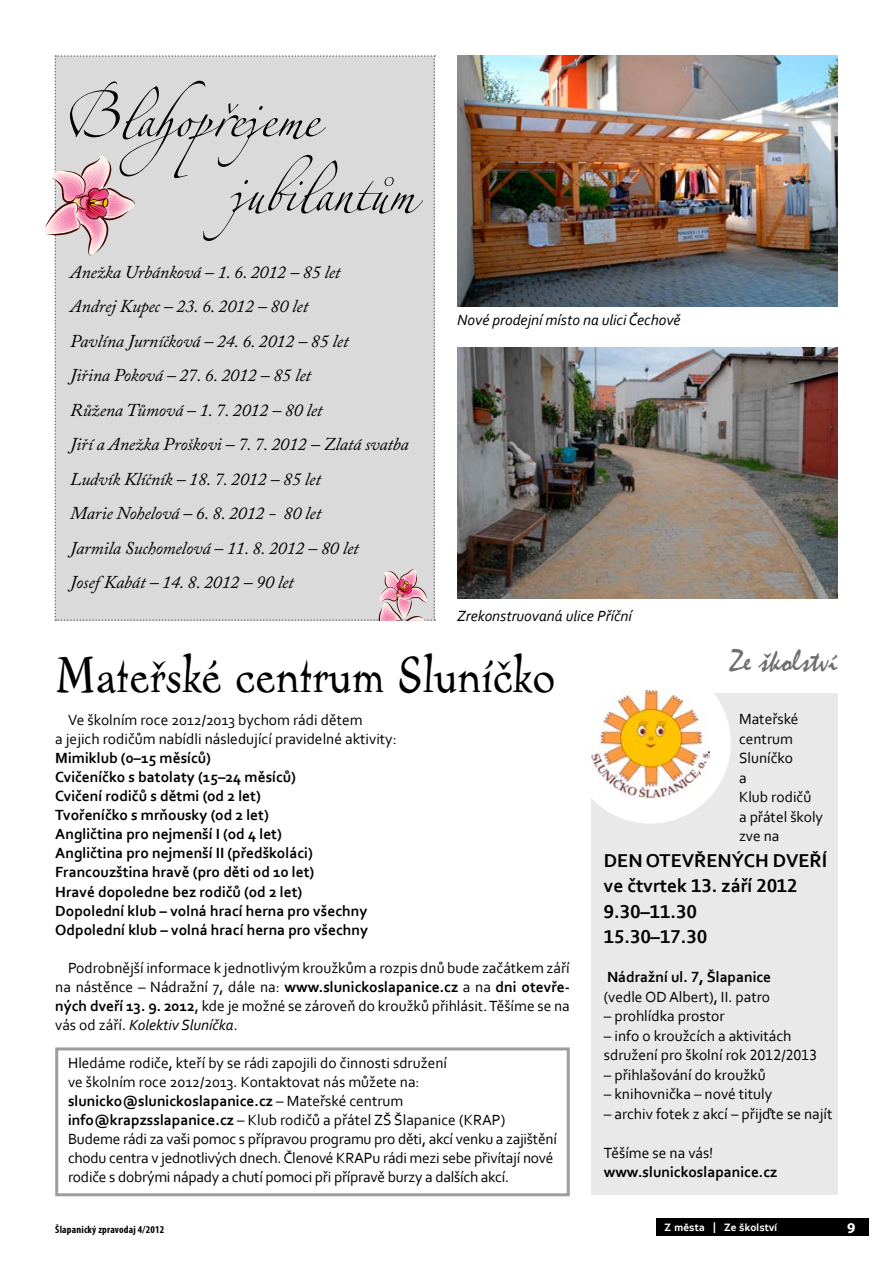
<style>
.page{position:relative;width:893px;height:1263px;background:#fff}
.page>*{position:absolute;margin:0;border:0;box-sizing:border-box;transform-origin:0 0}
.Nadpisy_zpravodaj{font:49.5px "Alcoholica";color:#000}
.Nadpisy_zpravodaj-2{font:31.5px "Mistral";color:#706f6f}
.Texty_zpravodaj{font:700 19.5px "Corbel";color:#000}
.Texty_zpravodaj-2{font:italic 18px "Adobe Caslon Pro";letter-spacing:-.01em;color:#000}
.Texty_zpravodaj-3{font:15.45px/19px "Corbel";color:#000;text-align:justify}
.Texty_zpravodaj-4{font:700 15.45px "Corbel";color:#000}
.Texty_zpravodaj-5{font:italic 15.45px "Corbel";color:#000}
.t1{font:700 15px "Myriad Pro";color:#fff}
.t2{font:700 condensed 10.5px "Myriad Pro";letter-spacing:.02em;color:#000}
.t3{font:10.5px "Zeppelin 33";letter-spacing:.02em;color:#fff}
.s1{font-weight:700}
.s2{font-style:italic}
.s3{font-weight:400}
</style>
<div class="page">
<div style="left:656px;top:1219px;width:212px;height:17px;background:#000"></div>
<div style="left:591px;top:693px;width:247px;height:502px;background:#e9e9e9"></div>
<div style="left:569px;top:662px;width:162px;height:162px;background:#fff;border-radius:50%"></div>
<img style="left:592px;top:690px;width:117px;height:108px">
<div style="left:55px;top:1047px;width:515px;height:149px;border:3px solid #9d9d9c"></div>
<img style="left:457px;top:55px;width:381px;height:251px">
<img style="left:457px;top:347px;width:381px;height:251px">
<svg style="left:44px;top:55px;width:391px;height:566px;background:#d7d5d6"></svg>
<p class="Texty_zpravodaj-2" style="left:70px;top:261px;width:272px">Anežka Urbánková – 1. 6. 2012 – 85 let</p>
<p class="Texty_zpravodaj-2" style="left:70px;top:296px;width:240px">Andrej Kupec – 23. 6. 2012 – 80 let</p>
<p class="Texty_zpravodaj-2" style="left:70px;top:330px;width:280px">Pavlína Jurníčková – 24. 6. 2012 – 85 let</p>
<p class="Texty_zpravodaj-2" style="left:70px;top:365px;width:242px">Jiřina Poková – 27. 6. 2012 – 85 let</p>
<p class="Texty_zpravodaj-2" style="left:70px;top:399px;width:254px">Růžena Tůmová – 1. 7. 2012 – 80 let</p>
<p class="Texty_zpravodaj-2" style="left:70px;top:434px;width:340px">Jiří a Anežka Proškovi – 7. 7. 2012 – Zlatá svatba</p>
<p class="Texty_zpravodaj-2" style="left:70px;top:468px;width:252px">Ludvík Klíčník – 18. 7. 2012 – 85 let</p>
<p class="Texty_zpravodaj-2" style="left:70px;top:503px;width:253px">Marie Nohelová – 6. 8. 2012 - 80 let</p>
<p class="Texty_zpravodaj-2" style="left:70px;top:537px;width:290px">Jarmila Suchomelová – 11. 8. 2012 – 80 let</p>
<p class="Texty_zpravodaj-2" style="left:70px;top:572px;width:225px">Josef Kabát – 14. 8. 2012 – 90 let</p>
<p class="Texty_zpravodaj-5" style="left:457px;top:310px;width:225px">Nové prodejní místo na ulici Čechově</p>
<p class="Texty_zpravodaj-5" style="left:457px;top:606px;width:176px">Zrekonstruovaná ulice Příční</p>
<p class="Nadpisy_zpravodaj" style="left:55px;top:646px;width:502px">Mateřské centrum Sluníčko</p>
<p class="Nadpisy_zpravodaj-2" style="left:730px;top:642px;width:109px">Ze školství</p>
<p class="Texty_zpravodaj-3" style="left:68px;top:710px;width:296px">Ve školním roce 2012/2013 bychom rádi dětem</p>
<p class="Texty_zpravodaj-3" style="left:55px;top:729px;width:343px">a jejich rodičům nabídli následující pravidelné aktivity:</p>
<p class="Texty_zpravodaj-4" style="left:55px;top:748px;width:157px">Mimiklub (0–15 měsíců)</p>
<p class="Texty_zpravodaj-4" style="left:55px;top:767px;width:242px">Cvičeníčko s batolaty (15–24 měsíců)</p>
<p class="Texty_zpravodaj-4" style="left:55px;top:786px;width:207px">Cvičení rodičů s dětmi (od 2 let)</p>
<p class="Texty_zpravodaj-4" style="left:55px;top:806px;width:215px">Tvořeníčko s mrňousky (od 2 let)</p>
<p class="Texty_zpravodaj-4" style="left:55px;top:825px;width:228px">Angličtina pro nejmenší I (od 4 let)</p>
<p class="Texty_zpravodaj-4" style="left:55px;top:844px;width:259px">Angličtina pro nejmenší II (předškoláci)</p>
<p class="Texty_zpravodaj-4" style="left:55px;top:863px;width:261px">Francouzština hravě (pro děti od 10 let)</p>
<p class="Texty_zpravodaj-4" style="left:55px;top:882px;width:249px">Hravé dopoledne bez rodičů (od 2 let)</p>
<p class="Texty_zpravodaj-4" style="left:55px;top:901px;width:314px">Dopolední klub – volná hrací herna pro všechny</p>
<p class="Texty_zpravodaj-4" style="left:55px;top:920px;width:314px">Odpolední klub – volná hrací herna pro všechny</p>
<p class="Texty_zpravodaj-3" style="left:55px;top:958px;width:516px;text-indent:13px">Podrobnější informace k jednotlivým kroužkům a rozpis dnů bude začátkem září na nástěnce – Nádražní 7, dále na: <span class="s1">www.slunickoslapanice.cz</span> a na <span class="s1">dni otevře&shy;ných dveří 13. 9. 2012</span>, kde je možné se zároveň do kroužků přihlásit. Těšíme se na vás od září. <span class="s2">Kolektiv Sluníčka</span>.</p>
<p class="Texty_zpravodaj-3" style="left:68px;top:1053px;width:381px">Hledáme rodiče, kteří by se rádi zapojili do činnosti sdružení</p>
<p class="Texty_zpravodaj-3" style="left:68px;top:1072px;width:353px">ve školním roce 2012/2013. Kontaktovat nás můžete na:</p>
<p class="Texty_zpravodaj-4" style="left:68px;top:1091px;width:337px">slunicko@slunickoslapanice.cz <span class="s3">– Mateřské centrum</span></p>
<p class="Texty_zpravodaj-3" style="left:68px;top:1110px;width:439px"><span class="s1">info@krapzsslapanice.cz</span> – Klub rodičů a přátel ZŠ Šlapanice (KRAP)</p>
<p class="Texty_zpravodaj-3" style="left:68px;top:1129px;width:490px">Budeme rádi za vaši pomoc s přípravou programu pro děti, akcí venku a zajištění</p>
<p class="Texty_zpravodaj-3" style="left:68px;top:1148px;width:487px">chodu centra v jednotlivých dnech. Členové KRAPu rádi mezi sebe přivítají nové</p>
<p class="Texty_zpravodaj-3" style="left:68px;top:1167px;width:443px">rodiče s dobrými nápady a chutí pomoci při přípravě burzy a dalších akcí.</p>
<p class="Texty_zpravodaj-3" style="left:739px;top:709px;width:61px">Mateřské</p>
<p class="Texty_zpravodaj-3" style="left:739px;top:729px;width:55px">centrum</p>
<p class="Texty_zpravodaj-3" style="left:739px;top:748px;width:56px">Sluníčko</p>
<p class="Texty_zpravodaj-3" style="left:739px;top:768px;width:9px">a</p>
<p class="Texty_zpravodaj-3" style="left:739px;top:787px;width:74px">Klub rodičů</p>
<p class="Texty_zpravodaj-3" style="left:739px;top:807px;width:86px">a přátel školy</p>
<p class="Texty_zpravodaj-3" style="left:739px;top:826px;width:42px">zve na</p>
<p class="Texty_zpravodaj" style="left:604px;top:848px;width:225px">DEN OTEVŘENÝCH DVEŘÍ</p>
<p class="Texty_zpravodaj" style="left:604px;top:874px;width:195px">ve čtvrtek 13. září 2012</p>
<p class="Texty_zpravodaj" style="left:604px;top:899px;width:94px">9.30–11.30</p>
<p class="Texty_zpravodaj" style="left:604px;top:925px;width:105px">15.30–17.30</p>
<p class="Texty_zpravodaj-4" style="left:607px;top:968px;width:166px">Nádražní ul. 7, Šlapanice</p>
<p class="Texty_zpravodaj-3" style="left:604px;top:987px;width:168px">(vedle OD Albert), II. patro</p>
<p class="Texty_zpravodaj-3" style="left:604px;top:1006px;width:122px">– prohlídka prostor</p>
<p class="Texty_zpravodaj-3" style="left:604px;top:1026px;width:189px">– info o kroužcích a aktivitách</p>
<p class="Texty_zpravodaj-3" style="left:604px;top:1045px;width:215px">sdružení pro školní rok 2012/2013</p>
<p class="Texty_zpravodaj-3" style="left:604px;top:1065px;width:163px">– přihlašování do kroužků</p>
<p class="Texty_zpravodaj-3" style="left:604px;top:1084px;width:170px">– knihovnička – nové tituly</p>
<p class="Texty_zpravodaj-3" style="left:604px;top:1104px;width:230px">– archiv fotek z akcí – přijďte se najít</p>
<p class="Texty_zpravodaj-3" style="left:604px;top:1143px;width:111px">Těšíme se na vás!</p>
<p class="Texty_zpravodaj-4" style="left:604px;top:1163px;width:175px">www.slunickoslapanice.cz</p>
<p class="t2" style="left:55px;top:1223px;width:110px">Šlapanický zpravodaj 4/2012</p>
<p class="t3" style="left:664px;top:1221px;width:114px">Z města | Ze školství</p>
<p class="t1" style="left:847px;top:1218px;width:10px">9</p>
</div>
